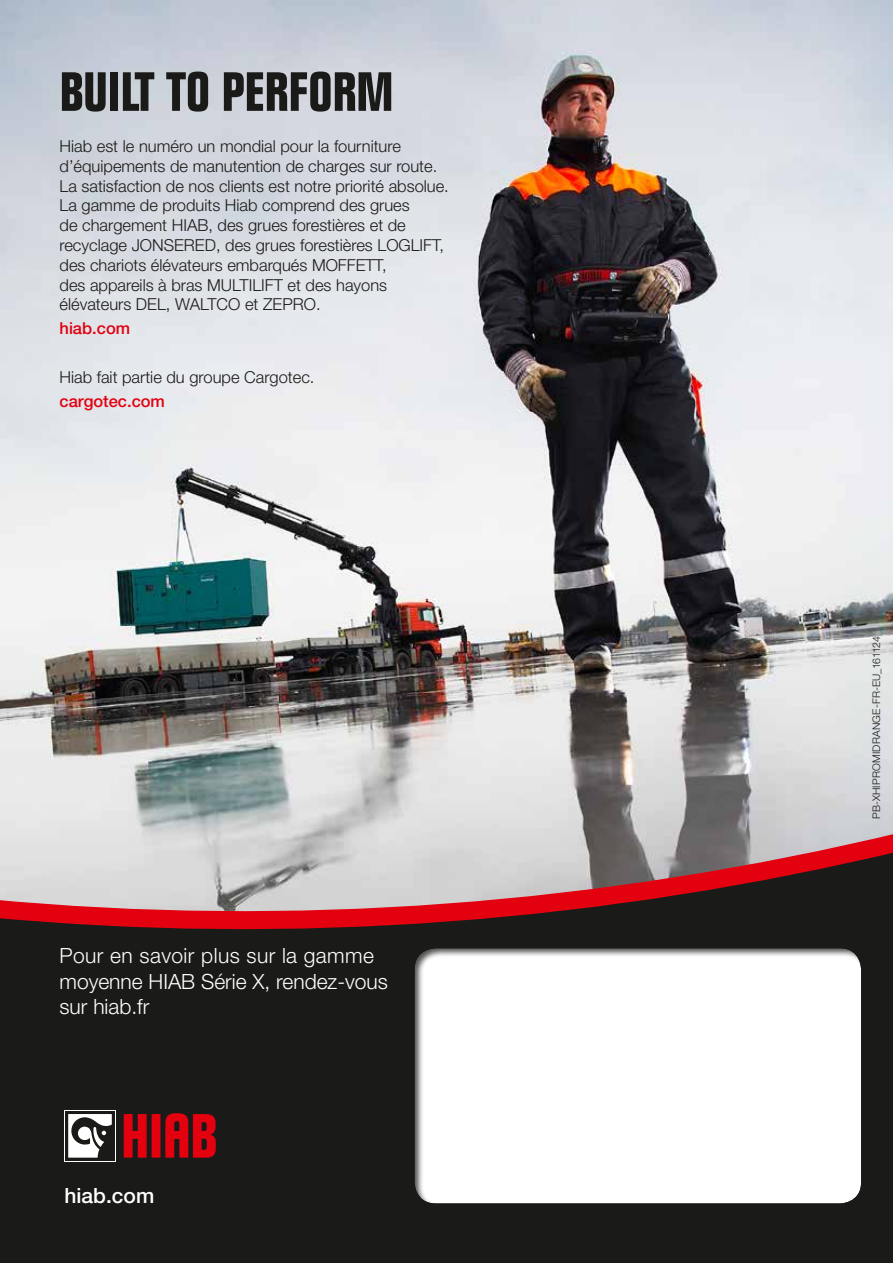
<style>
.page{position:relative;width:893px;height:1263px;background:#fff}
.page>*{position:absolute;margin:0;border:0;box-sizing:border-box;transform-origin:0 0}
.t1{font:700 condensed 54px "Folio Std";color:#1a1a18}
.t2{font:300 21px/25.2px "Helvetica Neue LT Std";color:#fff}
.t3{font:500 21px "Helvetica Neue LT Pro";color:#fff}
.t4{font:300 16.5px/19.8px "Helvetica Neue LT Std";color:#1a1a18}
.t5{font:500 16.5px "Helvetica Neue LT Pro";color:#e3000f}
.t6{font:300 10.5px "Helvetica Neue LT Std";letter-spacing:.015em;color:#1a1a18}
</style>
<div class="page">
<div style="left:0;top:932px;width:893px;height:331px;background:#1a1a18"></div>
<img style="left:0;top:0;width:893px;height:819px">
<svg style="left:64px;top:1110px;width:52px;height:51px"></svg>
<div style="left:65px;top:1111px;width:50px;height:49px;background:#1a1a18"></div>
<svg style="left:68px;top:1114px;width:44px;height:43px"></svg>
<svg style="left:124px;top:1113px;width:92px;height:45px;background:#a60711"></svg>
<svg style="left:0;top:819px;width:893px;height:110px;background:#ac8789"></svg>
<div style="left:413px;top:945px;width:448px;height:260px;background:#1a1a18;opacity:.75"></div>
<h1 class="t1" style="left:60px;top:62px;width:335px">BUILT TO PERFORM</h1>
<p class="t4" style="left:60px;top:136px;width:391px">Hiab est le numéro un mondial pour la fourniture d’équipements de manutention de charges sur route.<br>La satisfaction de nos clients est notre priorité absolue.<br>La gamme de produits Hiab comprend des grues<br>de chargement HIAB, des grues forestières et de recyclage JONSERED, des grues forestières LOGLIFT, des chariots élévateurs embarqués MOFFETT,<br>des appareils à bras MULTILIFT et des hayons élévateurs DEL, WALTCO et ZEPRO.</p>
<p class="t5" style="left:60px;top:319px;width:72px">hiab.com</p>
<p class="t4" style="left:60px;top:366px;width:256px">Hiab fait partie du groupe Cargotec.</p>
<p class="t5" style="left:60px;top:391px;width:107px">cargotec.com</p>
<p class="t2" style="left:60px;top:943px;width:330px">Pour en savoir plus sur la gamme moyenne HIAB Série X, rendez-vous sur hiab.fr</p>
<p class="t3" style="left:64px;top:1183px;width:91px">hiab.com</p>
<p class="t6" style="left:870px;top:819px;width:184px;rotate:-90deg">PB-XHIPROMIDRANGE-FR-EU_161124</p>
</div>
